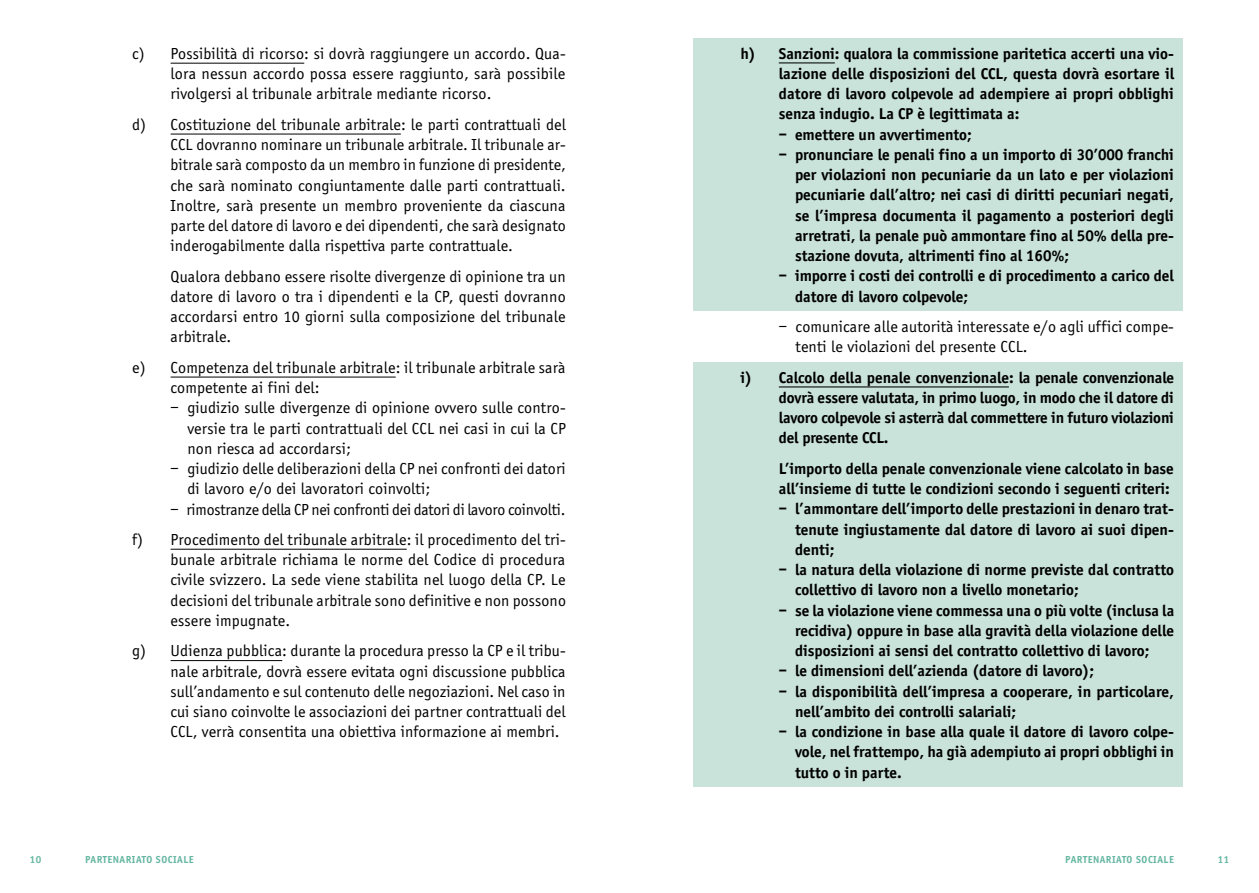
<style>
.page{position:relative;width:1259px;height:893px;background:#fff}
.page>*{position:absolute;margin:0;border:0;box-sizing:border-box;transform-origin:0 0}
.t1{font:16.5px/20.2px "Officina Sans";letter-spacing:.01em;color:#000;text-align:justify}
.t2{font:16.5px/30.3px "Officina Sans";letter-spacing:-.01em;color:#000;text-align:right}
.t3{font:700 16.2px/20.2px "Officina Sans";color:#000;text-align:justify}
.t4{font:700 10.5px "Officina Sans";letter-spacing:.05em;color:#65b6a2}
</style>
<div class="page">
<hr style="left:171px;top:63px;width:133px;height:1px;background:#000">
<hr style="left:171px;top:134px;width:230px;height:1px;background:#000">
<hr style="left:171px;top:377px;width:225px;height:1px;background:#000">
<hr style="left:171px;top:549px;width:236px;height:1px;background:#000">
<hr style="left:171px;top:660px;width:111px;height:1px;background:#000">
<div style="left:693px;top:38px;width:489px;height:91px;background:#c9e2da"></div>
<hr style="left:779px;top:62px;width:56px;height:1px;background:#000">
<div style="left:693px;top:127px;width:489px;height:22px;background:#c9e2da"></div>
<div style="left:693px;top:147px;width:489px;height:123px;background:#c9e2da"></div>
<div style="left:693px;top:268px;width:489px;height:43px;background:#c9e2da"></div>
<div style="left:693px;top:362px;width:489px;height:91px;background:#c9e2da"></div>
<hr style="left:779px;top:386px;width:230px;height:1px;background:#000">
<div style="left:693px;top:454px;width:489px;height:49px;background:#c9e2da"></div>
<div style="left:693px;top:501px;width:489px;height:63px;background:#c9e2da"></div>
<div style="left:693px;top:562px;width:489px;height:42px;background:#c9e2da"></div>
<div style="left:693px;top:603px;width:489px;height:62px;background:#c9e2da"></div>
<div style="left:693px;top:663px;width:489px;height:22px;background:#c9e2da"></div>
<div style="left:693px;top:684px;width:489px;height:42px;background:#c9e2da"></div>
<div style="left:693px;top:724px;width:489px;height:63px;background:#c9e2da"></div>
<p class="t1" style="left:171px;top:44px;width:396px;text-indent:-38px">c) Possibilità di ricorso: si dovrà raggiungere un accordo. Qua&shy;lora nessun accordo possa essere raggiunto, sarà possibile rivolgersi al tribunale arbitrale mediante ricorso.</p>
<p class="t1" style="left:171px;top:114px;width:397px;text-indent:-38px">d) Costituzione del tribunale arbitrale: le parti contrattuali del CCL dovranno nominare un tribunale arbitrale. Il tribunale ar&shy;bitrale sarà composto da un membro in funzione di presidente, che sarà nominato congiuntamente dalle parti contrattuali.<br>Inoltre, sarà presente un membro proveniente da ciascuna parte del datore di lavoro e dei dipendenti, che sarà designato inderogabilmente dalla rispettiva parte contrattuale.</p>
<p class="t1" style="left:171px;top:266px;width:397px">Qualora debbano essere risolte divergenze di opinione tra un datore di lavoro o tra i dipendenti e la CP, questi dovranno accordarsi entro 10 giorni sulla composizione del tribunale arbitrale.</p>
<p class="t1" style="left:171px;top:357px;width:396px;text-indent:-38px">e) Competenza del tribunale arbitrale: il tribunale arbitrale sarà competente ai fini del:</p>
<p class="t1" style="left:187px;top:398px;width:380px;text-indent:-17px">– giudizio sulle divergenze di opinione ovvero sulle contro&shy;versie tra le parti contrattuali del CCL nei casi in cui la CP non riesca ad accordarsi;</p>
<p class="t1" style="left:187px;top:459px;width:380px;text-indent:-17px">– giudizio delle deliberazioni della CP nei confronti dei datori di lavoro e/o dei lavoratori coinvolti;</p>
<p class="t2" style="left:132px;top:494px;width:435px">– rimostranze della CP nei confronti dei datori di lavoro coinvolti.<br>f) Procedimento del tribunale arbitrale: il procedimento del tri-</p>
<p class="t1" style="left:171px;top:550px;width:397px">bunale arbitrale richiama le norme del Codice di procedura civile svizzero. La sede viene stabilita nel luogo della CP. Le decisioni del tribunale arbitrale sono definitive e non possono essere impugnate.</p>
<p class="t1" style="left:171px;top:641px;width:397px;text-indent:-38px">g) Udienza pubblica: durante la procedura presso la CP e il tribu&shy;nale arbitrale, dovrà essere evitata ogni discussione pubblica sull’andamento e sul contenuto delle negoziazioni. Nel caso in cui siano coinvolte le associazioni dei partner contrattuali del CCL, verrà consentita una obiettiva informazione ai membri.</p>
<p class="t3" style="left:779px;top:43px;width:397px;text-indent:-38px">h) Sanzioni: qualora la commissione paritetica accerti una vio&shy;lazione delle disposizioni del CCL, questa dovrà esortare il datore di lavoro colpevole ad adempiere ai propri obblighi senza indugio. La CP è legittimata a:</p>
<p class="t3" style="left:779px;top:124px;width:194px">– emettere un avvertimento;</p>
<p class="t3" style="left:795px;top:144px;width:380px;text-indent:-16px">– pronunciare le penali fino a un importo di 30’000 franchi per violazioni non pecuniarie da un lato e per violazioni pecuniarie dall’altro; nei casi di diritti pecuniari negati, se l’impresa documenta il pagamento a posteriori degli arretrati, la penale può ammontare fino al 50% della pre&shy;stazione dovuta, altrimenti fino al 160%;</p>
<p class="t3" style="left:795px;top:266px;width:380px;text-indent:-16px">– imporre i costi dei controlli e di procedimento a carico del datore di lavoro colpevole;</p>
<p class="t1" style="left:795px;top:317px;width:380px;text-indent:-17px">– comunicare alle autorità interessate e/o agli uffici compe&shy;tenti le violazioni del presente CCL.</p>
<p class="t3" style="left:779px;top:367px;width:397px;text-indent:-38px">i) Calcolo della penale convenzionale: la penale convenzionale dovrà essere valutata, in primo luogo, in modo che il datore di lavoro colpevole si asterrà dal commettere in futuro violazioni del presente CCL.</p>
<p class="t3" style="left:779px;top:458px;width:396px">L’importo della penale convenzionale viene calcolato in base all’insieme di tutte le condizioni secondo i seguenti criteri:</p>
<p class="t3" style="left:795px;top:499px;width:380px;text-indent:-16px">– l’ammontare dell’importo delle prestazioni in denaro trat&shy;tenute ingiustamente dal datore di lavoro ai suoi dipen&shy;denti;</p>
<p class="t3" style="left:795px;top:559px;width:380px;text-indent:-16px">– la natura della violazione di norme previste dal contratto collettivo di lavoro non a livello monetario;</p>
<p class="t3" style="left:795px;top:600px;width:381px;text-indent:-16px">– se la violazione viene commessa una o più volte (inclusa la recidiva) oppure in base alla gravità della violazione delle disposizioni ai sensi del contratto collettivo di lavoro;</p>
<p class="t3" style="left:779px;top:661px;width:317px">– le dimensioni dell’azienda (datore di lavoro);</p>
<p class="t3" style="left:795px;top:681px;width:380px;text-indent:-16px">– la disponibilità dell’impresa a cooperare, in particolare, nell’ambito dei controlli salariali;</p>
<p class="t3" style="left:795px;top:721px;width:380px;text-indent:-16px">– la condizione in base alla quale il datore di lavoro colpe&shy;vole, nel frattempo, ha già adempiuto ai propri obblighi in tutto o in parte.</p>
<p class="t4" style="left:85px;top:853px;width:110px">PARTENARIATO SOCIALE</p>
<p class="t4" style="left:1065px;top:853px;width:110px">PARTENARIATO SOCIALE</p>
<p class="t4" style="left:30px;top:853px;width:13px">10</p>
<p class="t4" style="left:1217px;top:853px;width:13px">11</p>
</div>
